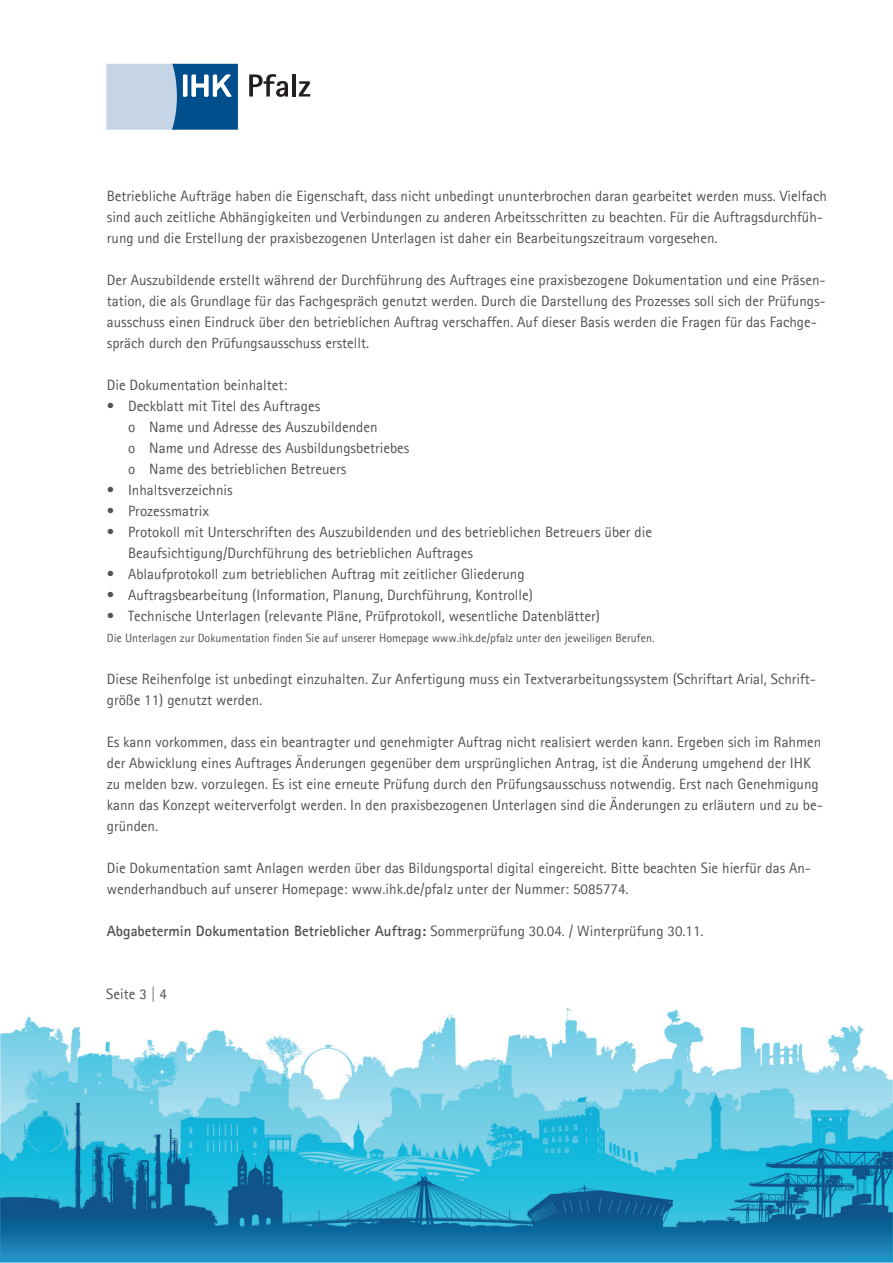
<style>
.page{position:relative;width:893px;height:1263px;background:#fff}
.page>*{position:absolute;margin:0;border:0;box-sizing:border-box;transform-origin:0 0}
.t1{font:15px/21px "Agfa Rotis Sans Serif";color:#4f5254}
.t2{font:700 15px "Agfa Rotis Sans Serif";color:#4f5254}
.t3{font:12px "Agfa Rotis Sans Serif";color:#4f5254}
.s1{font-weight:400}
</style>
<div class="page">
<img style="left:0;top:1008px;width:893px;height:255px">
<div style="left:106px;top:64px;width:72px;height:66px;background:#c5d5e5"></div>
<svg style="left:172px;top:64px;width:66px;height:66px"></svg>
<svg style="left:249px;top:74px;width:39px;height:23px"></svg>
<hr style="left:292px;top:74px;width:4px;height:23px;background:#231f20">
<svg style="left:299px;top:81px;width:11px;height:16px"></svg>
<p class="t1" style="left:107px;top:185px;width:722px">Betriebliche Aufträge haben die Eigenschaft, dass nicht unbedingt ununterbrochen daran gearbeitet werden muss. Vielfach sind auch zeitliche Abhängigkeiten und Verbindungen zu anderen Arbeitsschritten zu beachten. Für die Auftragsdurchfüh&shy;rung und die Erstellung der praxisbezogenen Unterlagen ist daher ein Bearbeitungszeitraum vorgesehen.</p>
<p class="t1" style="left:107px;top:269px;width:720px">Der Auszubildende erstellt während der Durchführung des Auftrages eine praxisbezogene Dokumentation und eine Präsen&shy;tation, die als Grundlage für das Fachgespräch genutzt werden. Durch die Darstellung des Prozesses soll sich der Prüfungs&shy;ausschuss einen Eindruck über den betrieblichen Auftrag verschaffen. Auf dieser Basis werden die Fragen für das Fachge&shy;spräch durch den Prüfungsausschuss erstellt.</p>
<p class="t1" style="left:107px;top:374px;width:182px">Die Dokumentation beinhaltet:</p>
<p class="t1" style="left:128px;top:395px;width:283px;text-indent:-21px">• Deckblatt mit Titel des Auftrages<br>o Name und Adresse des Auszubildenden<br>o Name und Adresse des Ausbildungsbetriebes o Name des betrieblichen Betreuers</p>
<p class="t1" style="left:107px;top:479px;width:127px">• Inhaltsverzeichnis</p>
<p class="t1" style="left:107px;top:500px;width:104px">• Prozessmatrix</p>
<p class="t1" style="left:128px;top:521px;width:525px;text-indent:-21px">• Protokoll mit Unterschriften des Auszubildenden und des betrieblichen Betreuers über die<br>Beaufsichtigung/Durchführung des betrieblichen Auftrages</p>
<p class="t1" style="left:107px;top:563px;width:419px">• Ablaufprotokoll zum betrieblichen Auftrag mit zeitlicher Gliederung</p>
<p class="t1" style="left:107px;top:584px;width:428px">• Auftragsbearbeitung (Information, Planung, Durchführung, Kontrolle)</p>
<p class="t1" style="left:107px;top:605px;width:495px">• Technische Unterlagen (relevante Pläne, Prüfprotokoll, wesentliche Datenblätter)</p>
<p class="t3" style="left:107px;top:631px;width:549px">Die Unterlagen zur Dokumentation finden Sie auf unserer Homepage www.ihk.de/pfalz unter den jeweiligen Berufen.</p>
<p class="t1" style="left:107px;top:668px;width:711px">Diese Reihenfolge ist unbedingt einzuhalten. Zur Anfertigung muss ein Textverarbeitungssystem (Schriftart Arial, Schrift&shy;größe 11) genutzt werden.</p>
<p class="t1" style="left:107px;top:731px;width:718px">Es kann vorkommen, dass ein beantragter und genehmigter Auftrag nicht realisiert werden kann. Ergeben sich im Rahmen der Abwicklung eines Auftrages Änderungen gegenüber dem ursprünglichen Antrag, ist die Änderung umgehend der IHK zu melden bzw. vorzulegen. Es ist eine erneute Prüfung durch den Prüfungsausschuss notwendig. Erst nach Genehmigung kann das Konzept weiterverfolgt werden. In den praxisbezogenen Unterlagen sind die Änderungen zu erläutern und zu be&shy;gründen.</p>
<p class="t1" style="left:107px;top:857px;width:706px">Die Dokumentation samt Anlagen werden über das Bildungsportal digital eingereicht. Bitte beachten Sie hierfür das An&shy;wenderhandbuch auf unserer Homepage: www.ihk.de/pfalz unter der Nummer: 5085774.</p>
<p class="t2" style="left:107px;top:921px;width:598px">Abgabetermin Dokumentation Betrieblicher Auftrag: <span class="s1">Sommerprüfung 30.04. / Winterprüfung 30.11.</span></p>
<p class="t1" style="left:106px;top:983px;width:62px">Seite 3 | 4</p>
</div>
